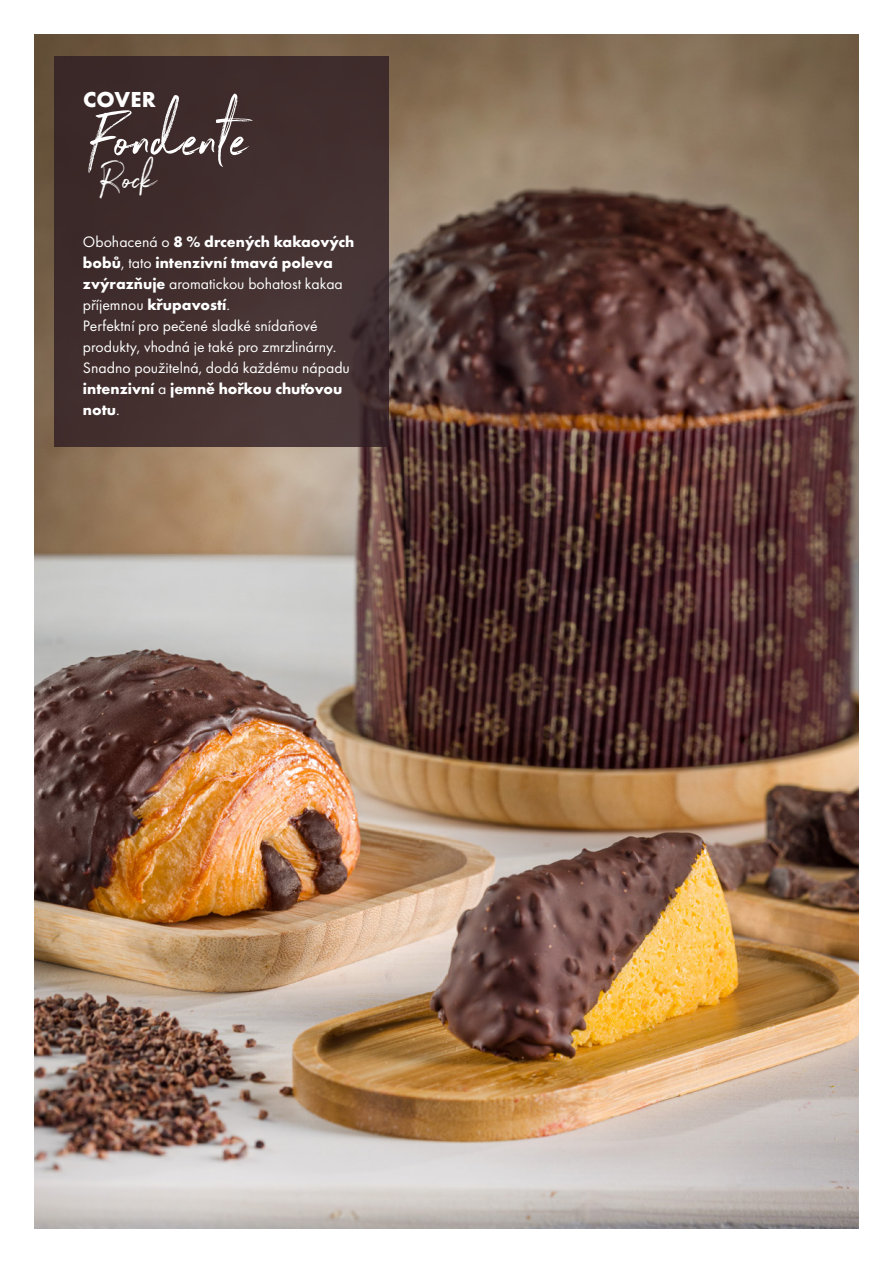
<style>
.page{position:relative;width:893px;height:1263px;background:#fff}
.page>*{position:absolute;margin:0;border:0;box-sizing:border-box;transform-origin:0 0}
.t1{font:75px "Northwell";color:#fff}
.t2{font:41.25px "Northwell";color:#fff}
.t3{font:700 22.5px "Futura PT";letter-spacing:.01em;color:#fff}
.t4{font:15.75px/21px "Futura PT";color:#fff}
.t5{font:700 15.75px/21px "Futura PT";color:#fff}
.s1{font-weight:400}
.s2{font-weight:700}
</style>
<div class="page">
<img style="left:34px;top:34px;width:825px;height:1195px">
<div style="left:55px;top:56px;width:334px;height:391px;background:#412e2d"></div>
<p class="t3" style="left:83px;top:85px;width:74px">COVER</p>
<p class="t1" style="left:89px;top:86px;width:162px">Fondente</p>
<p class="t2" style="left:99px;top:150px;width:59px">Rock</p>
<p class="t5" style="left:83px;top:231px;width:273px"><span class="s1">Obohacená o</span> 8 % drcených kakaových bobů<span class="s1">, tato</span> intenzivní tmavá poleva zvýrazňuje <span class="s1">aromatickou bohatost kakaa příjemnou</span> křupavostí<span class="s1">.</span></p>
<p class="t4" style="left:83px;top:315px;width:269px">Perfektní pro pečené sladké snídaňové produkty, vhodná je také pro zmrzlinárny.<br>Snadno použitelná, dodá každému nápadu <span class="s2">intenzivní</span> a <span class="s2">jemně hořkou chuťovou notu</span>.</p>
</div>
